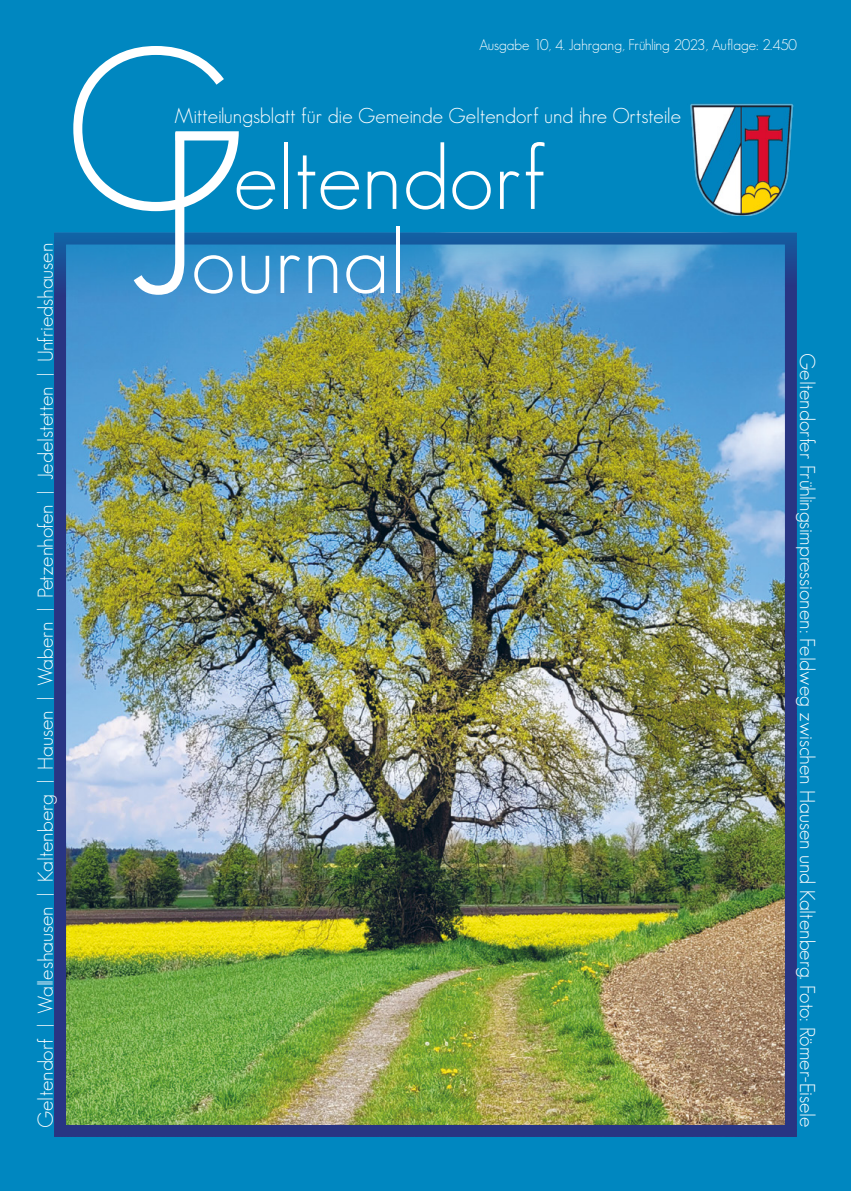
<style>
.page{position:relative;width:851px;height:1191px;background:#fff}
.page>*{position:absolute;margin:0;border:0;box-sizing:border-box;transform-origin:0 0}
.t1{font:300 225px "Geosans";color:#fff}
.t2{font:300 90px "Geosans";color:#fff}
.t3{font:300 21px "Geosans";color:#fff}
.t4{font:300 15px "Geosans";color:#fff}
</style>
<div class="page">
<div style="left:0;top:0;width:850px;height:1191px;background:#0087c0"></div>
<img style="left:690px;top:104px;width:104px;height:112px">
<img style="left:67px;top:245px;width:716px;height:879px">
<div style="left:54px;top:232px;width:742px;height:905px;border:12px solid #283583"></div>
<p class="t3" style="left:34px;top:1128px;width:886px;rotate:-90deg">Geltendorf | Walleshausen | Kaltenberg | Hausen | Wabern | Petzenhofen | Jedelstetten | Unfriedshausen</p>
<p class="t4" style="left:479px;top:36px;width:319px">Ausgabe 10, 4. Jahrgang, Frühling 2023, Auflage: 2.450</p>
<h1 class="t1" style="left:62px;top:6px;width:186px">G</h1>
<p class="t3" style="left:174px;top:104px;width:508px">Mitteilungsblatt für die Gemeinde Geltendorf und ihre Ortsteile</p>
<h1 class="t1" style="left:127px;top:90px;width:72px">J</h1>
<h2 class="t2" style="left:233px;top:128px;width:314px">eltendorf</h2>
<h2 class="t2" style="left:191px;top:212px;width:217px">ournal</h2>
<p class="t3" style="left:819px;top:353px;width:775px;rotate:90deg">Geltendorfer Frühlingsimpressionen: Feldweg zwischen Hausen und Kaltenberg. Foto: Römer-Eisele</p>
</div>
